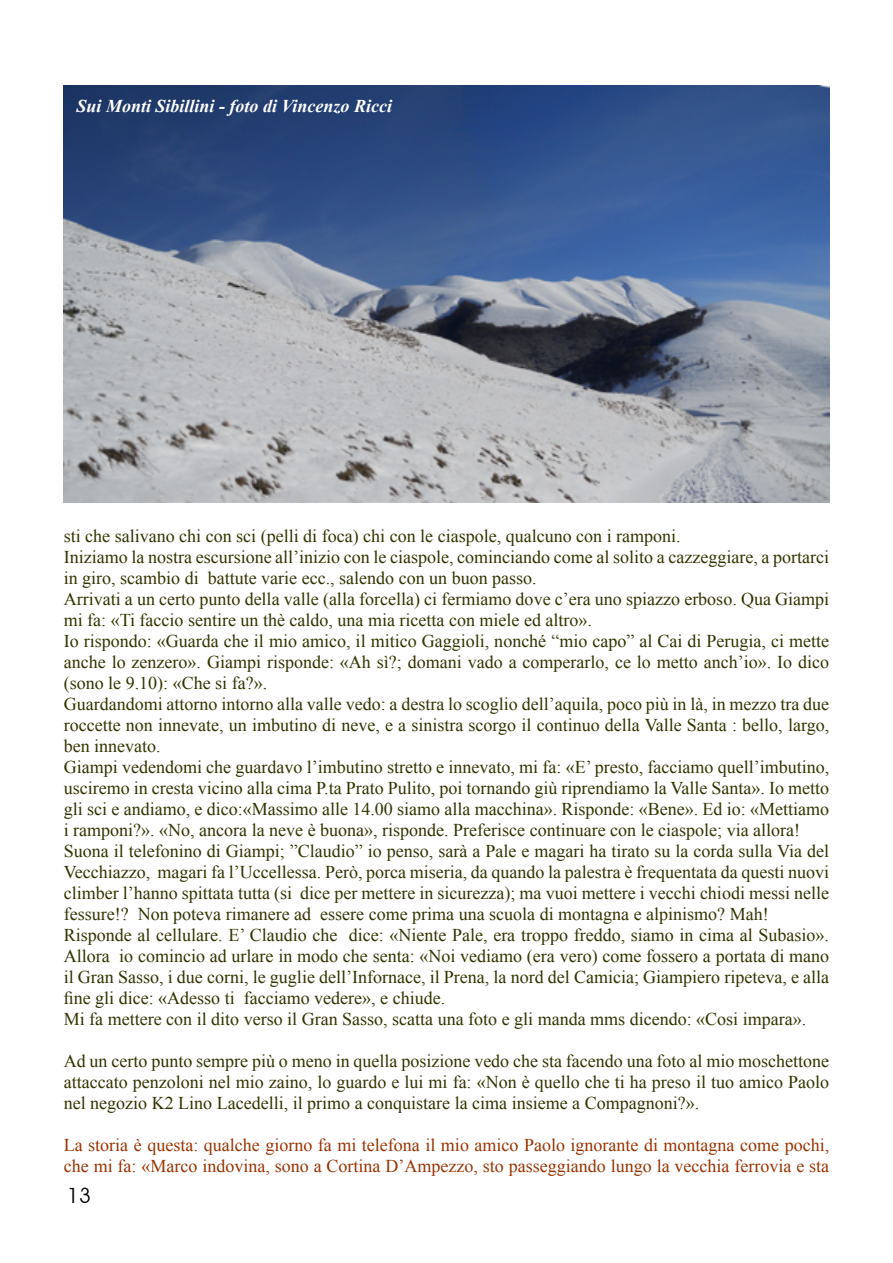
<style>
.page{position:relative;width:893px;height:1263px;background:#fff}
.page>*{position:absolute;margin:0;border:0;box-sizing:border-box;transform-origin:0 0}
.t1{font:21px "Avant Garde IT Cby BT";color:#000}
.t2{font:18px/21px "Times New Roman";color:#330}
.t3{font:18px/21px "Times New Roman";color:#930}
.t4{font:italic 700 18px "Times New Roman";color:#fff}
</style>
<div class="page">
<img style="left:64px;top:85px;width:765px;height:417px">
<p class="t4" style="left:77px;top:94px;width:317px">Sui Monti Sibillini - foto di Vincenzo Ricci</p>
<p class="t2" style="left:64px;top:525px;width:767px">sti che salivano chi con sci (pelli di foca) chi con le ciaspole, qualcuno con i ramponi.<br>Iniziamo la nostra escursione all’inizio con le ciaspole, cominciando come al solito a cazzeggiare, a portarci in giro, scambio di battute varie ecc., salendo con un buon passo.<br>Arrivati a un certo punto della valle (alla forcella) ci fermiamo dove c’era uno spiazzo erboso. Qua Giampi mi fa: «Ti faccio sentire un thè caldo, una mia ricetta con miele ed altro».<br>Io rispondo: «Guarda che il mio amico, il mitico Gaggioli, nonché “mio capo” al Cai di Perugia, ci mette anche lo zenzero». Giampi risponde: «Ah sì?; domani vado a comperarlo, ce lo metto anch’io». Io dico (sono le 9.10): «Che si fa?».<br>Guardandomi attorno intorno alla valle vedo: a destra lo scoglio dell’aquila, poco più in là, in mezzo tra due roccette non innevate, un imbutino di neve, e a sinistra scorgo il continuo della Valle Santa : bello, largo, ben innevato.<br>Giampi vedendomi che guardavo l’imbutino stretto e innevato, mi fa: «E’ presto, facciamo quell’imbutino, usciremo in cresta vicino alla cima P.ta Prato Pulito, poi tornando giù riprendiamo la Valle Santa». Io metto gli sci e andiamo, e dico:«Massimo alle 14.00 siamo alla macchina». Risponde: «Bene». Ed io: «Mettiamo i ramponi?». «No, ancora la neve è buona», risponde. Preferisce continuare con le ciaspole; via allora!<br>Suona il telefonino di Giampi; ”Claudio” io penso, sarà a Pale e magari ha tirato su la corda sulla Via del Vecchiazzo, magari fa l’Uccellessa. Però, porca miseria, da quando la palestra è frequentata da questi nuovi climber l’hanno spittata tutta (si dice per mettere in sicurezza); ma vuoi mettere i vecchi chiodi messi nelle fessure!? Non poteva rimanere ad essere come prima una scuola di montagna e alpinismo? Mah!<br>Risponde al cellulare. E’ Claudio che dice: «Niente Pale, era troppo freddo, siamo in cima al Subasio».<br>Allora io comincio ad urlare in modo che senta: «Noi vediamo (era vero) come fossero a portata di mano il Gran Sasso, i due corni, le guglie dell’Infornace, il Prena, la nord del Camicia; Giampiero ripeteva, e alla fine gli dice: «Adesso ti facciamo vedere», e chiude.<br>Mi fa mettere con il dito verso il Gran Sasso, scatta una foto e gli manda mms dicendo: «Cosi impara».</p>
<p class="t2" style="left:64px;top:1050px;width:767px;text-align:justify">Ad un certo punto sempre più o meno in quella posizione vedo che sta facendo una foto al mio moschettone attaccato penzoloni nel mio zaino, lo guardo e lui mi fa: «Non è quello che ti ha preso il tuo amico Paolo nel negozio K2 Lino Lacedelli, il primo a conquistare la cima insieme a Compagnoni?».</p>
<p class="t3" style="left:64px;top:1134px;width:767px">La storia è questa: qualche giorno fa mi telefona il mio amico Paolo ignorante di montagna come pochi, che mi fa: «Marco indovina, sono a Cortina D’Ampezzo, sto passeggiando lungo la vecchia ferrovia e sta</p>
<p class="t1" style="left:67px;top:1183px;width:25px">13</p>
</div>
